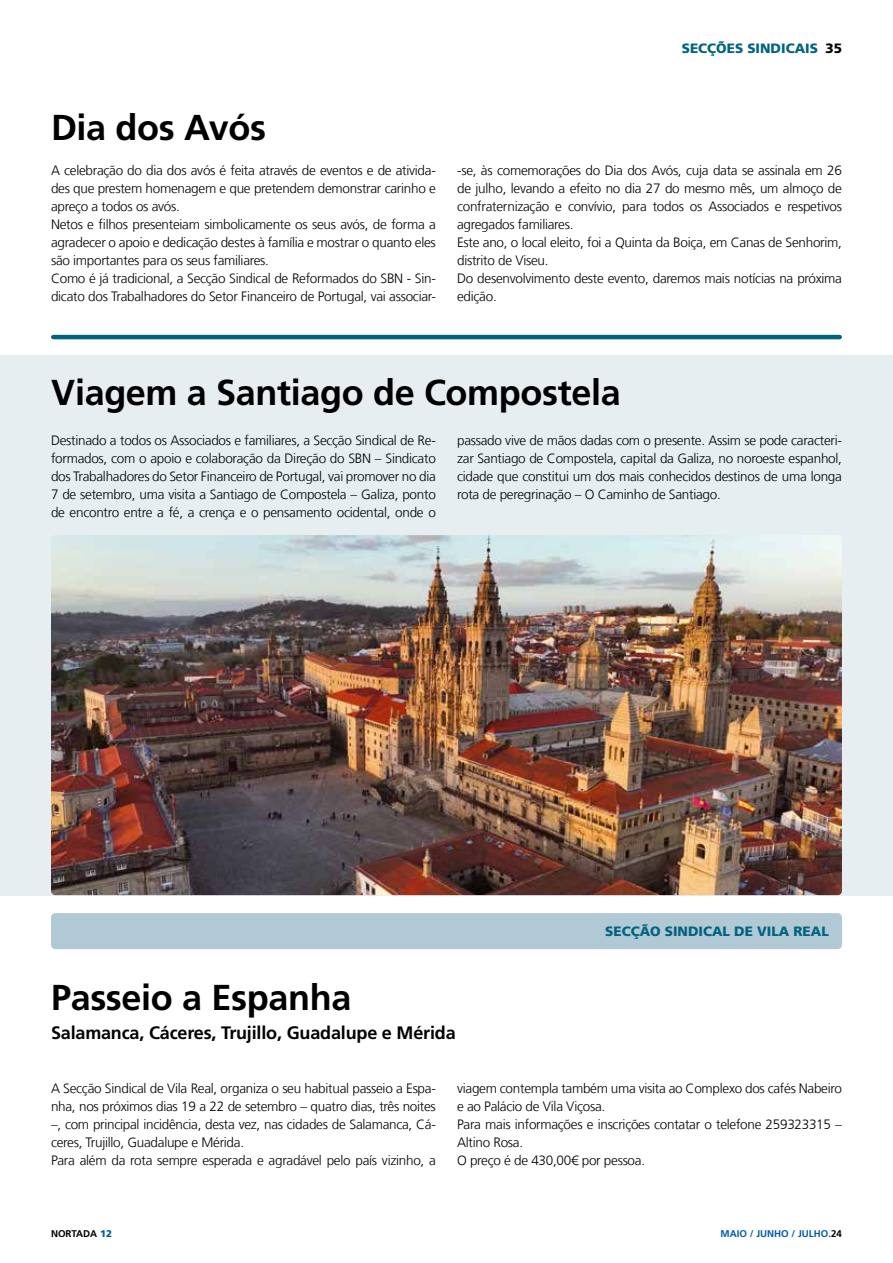
<style>
.page{position:relative;width:893px;height:1263px;background:#fff}
.page>*{position:absolute;margin:0;border:0;box-sizing:border-box;transform-origin:0 0}
.t1{font:700 36px "Frutiger LT Com";letter-spacing:-.01em;color:#000}
.t2{font:700 18px "Frutiger LT Com";letter-spacing:-.01em;color:#000}
.t3{font:300 13.5px/18px "Frutiger LT Com";letter-spacing:-.02em;color:#000}
.t4{font:900 13.5px "Frutiger LT Com";color:#00637f}
.t5{font:700 9.75px "Frutiger LT Com";color:#005aa9}
.t6{font:700 9.75px "Frutiger LT Com";color:#000}
.s1{color:#000}
.s2{font-weight:900;color:#005aa9}
</style>
<div class="page">
<div style="left:0;top:355px;width:893px;height:540px;background:#e7eef2"></div>
<div style="left:51px;top:913px;width:791px;height:36px;background:#b1c8d5;border-radius:4px"></div>
<hr style="left:53px;top:335px;width:787px;height:4px;background:#00637f">
<img style="left:51px;top:535px;width:791px;height:360px">
<p class="t4" style="left:682px;top:40px;width:162px">SECÇÕES SINDICAIS <span class="s1">35</span></p>
<h1 class="t1" style="left:51px;top:106px;width:216px">Dia dos Avós</h1>
<p class="t3" style="left:51px;top:161px;width:386px">A celebração do dia dos avós é feita através de eventos e de ativida&shy;des que prestem homenagem e que pretendem demonstrar carinho e apreço a todos os avós.<br>Netos e filhos presenteiam simbolicamente os seus avós, de forma a agradecer o apoio e dedicação destes à família e mostrar o quanto eles são importantes para os seus familiares.<br>Como é já tradicional, a Secção Sindical de Reformados do SBN - Sin&shy;dicato dos Trabalhadores do Setor Financeiro de Portugal, vai associar-</p>
<p class="t3" style="left:457px;top:161px;width:386px">-se, às comemorações do Dia dos Avós, cuja data se assinala em 26 de julho, levando a efeito no dia 27 do mesmo mês, um almoço de confraternização e convívio, para todos os Associados e respetivos agregados familiares.<br>Este ano, o local eleito, foi a Quinta da Boiça, em Canas de Senhorim, distrito de Viseu.<br>Do desenvolvimento deste evento, daremos mais notícias na próxima edição.</p>
<h1 class="t1" style="left:51px;top:371px;width:571px">Viagem a Santiago de Compostela</h1>
<p class="t3" style="left:51px;top:431px;width:386px;text-align:justify">Destinado a todos os Associados e familiares, a Secção Sindical de Re&shy;formados, com o apoio e colaboração da Direção do SBN – Sindicato dos Trabalhadores do Setor Financeiro de Portugal, vai promover no dia 7 de setembro, uma visita a Santiago de Compostela – Galiza, ponto de encontro entre a fé, a crença e o pensamento ocidental, onde o</p>
<p class="t3" style="left:457px;top:431px;width:386px;text-align:justify">passado vive de mãos dadas com o presente. Assim se pode caracteri&shy;zar Santiago de Compostela, capital da Galiza, no noroeste espanhol, cidade que constitui um dos mais conhecidos destinos de uma longa rota de peregrinação – O Caminho de Santiago.</p>
<h1 class="t1" style="left:51px;top:976px;width:302px">Passeio a Espanha</h1>
<p class="t4" style="left:605px;top:923px;width:225px">SECÇÃO SINDICAL DE VILA REAL</p>
<h2 class="t2" style="left:51px;top:1022px;width:406px">Salamanca, Cáceres, Trujillo, Guadalupe e Mérida</h2>
<p class="t3" style="left:51px;top:1079px;width:386px">A Secção Sindical de Vila Real, organiza o seu habitual passeio a Espa&shy;nha, nos próximos dias 19 a 22 de setembro – quatro dias, três noites –, com principal incidência, desta vez, nas cidades de Salamanca, Cá&shy;ceres, Trujillo, Guadalupe e Mérida.<br>Para além da rota sempre esperada e agradável pelo país vizinho, a</p>
<p class="t3" style="left:457px;top:1079px;width:386px">viagem contempla também uma visita ao Complexo dos cafés Nabeiro e ao Palácio de Vila Viçosa.<br>Para mais informações e inscrições contatar o telefone 259323315 – Altino Rosa.<br>O preço é de 430,00€ por pessoa.</p>
<p class="t6" style="left:51px;top:1228px;width:63px">NORTADA <span class="s2">12</span></p>
<p class="t5" style="left:721px;top:1228px;width:123px">MAIO / JUNHO / JULHO.<span class="s1">24</span></p>
</div>
